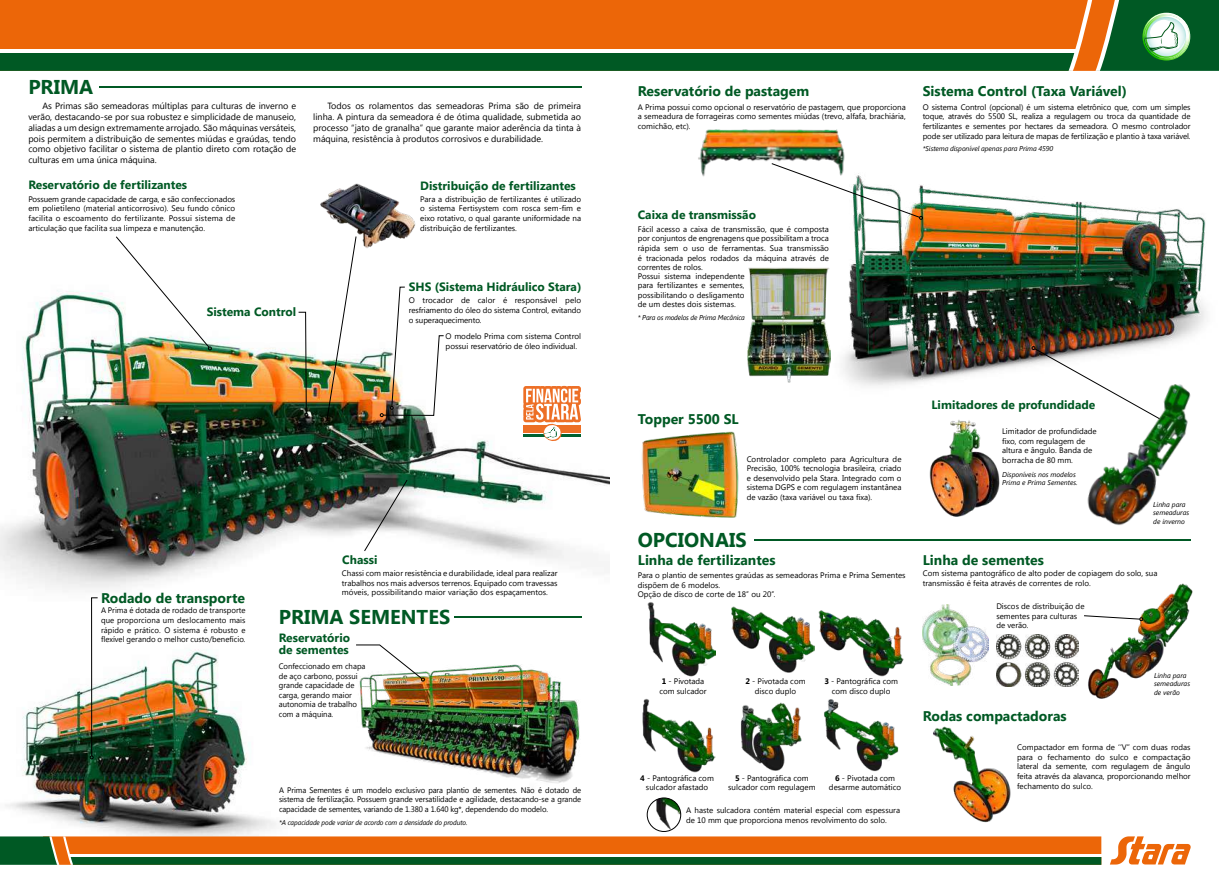
<style>
.page{position:relative;width:1219px;height:879px;background:#fff}
.page>*{position:absolute;margin:0;border:0;box-sizing:border-box;transform-origin:0 0}
.t1{font:700 20px "Segoe UI";color:#005924}
.t2{font:700 14px "Segoe UI";color:#005924}
.t3{font:700 12px/12px "Segoe UI";color:#005924}
.t4{font:9px/10.8px "Segoe UI";color:#000;text-align:justify}
.t5{font:8px/9.6px "Segoe UI";color:#000;text-align:justify}
.t6{font:8px/9.6px "Segoe UI";color:#000;text-align:justify;scale:.96 1}
.t7{font:italic 7px/8.4px "Segoe UI";letter-spacing:-.01em;color:#000}
.t8{font:italic 7px "Segoe UI";letter-spacing:-.01em;color:#000;scale:.96 1}
.s1{font-weight:700}
</style>
<div class="page">
<img style="left:359px;top:664px;width:221px;height:119px">
<img style="left:5px;top:649px;width:271px;height:187px">
<img style="left:0;top:290px;width:609px;height:328px">
<img style="left:747px;top:188px;width:459px;height:198px">
<img style="left:1087px;top:381px;width:116px;height:144px">
<svg style="left:0;top:0;width:1219px;height:71px;background:#a76d22"></svg>
<svg style="left:1110px;top:836px;width:81px;height:28px"></svg>
<svg style="left:0;top:836px;width:1101px;height:29px;background:#a7742d"></svg>
<hr style="left:99px;top:86px;width:483px;height:2px;background:#005924">
<hr style="left:454px;top:616px;width:127px;height:2px;background:#005924">
<hr style="left:754px;top:539px;width:437px;height:2px;background:#005924">
<img style="left:748px;top:268px;width:82px;height:114px">
<img style="left:320px;top:183px;width:96px;height:65px">
<img style="left:698px;top:129px;width:147px;height:48px">
<img style="left:997px;top:634px;width:81px;height:53px">
<img style="left:923px;top:604px;width:65px;height:81px">
<svg style="left:115px;top:236px;width:97px;height:114px"></svg>
<svg style="left:771px;top:163px;width:152px;height:57px"></svg>
<svg style="left:1031px;top:346px;width:129px;height:74px"></svg>
<img style="left:326px;top:236px;width:31px;height:184px">
<svg style="left:298px;top:311px;width:10px;height:106px"></svg>
<svg style="left:364px;top:479px;width:44px;height:73px"></svg>
<svg style="left:380px;top:286px;width:64px;height:131px"></svg>
<img style="left:819px;top:610px;width:85px;height:66px">
<img style="left:642px;top:698px;width:73px;height:74px">
<img style="left:824px;top:699px;width:75px;height:73px">
<img style="left:647px;top:602px;width:68px;height:75px">
<img style="left:731px;top:606px;width:84px;height:66px">
<img style="left:929px;top:420px;width:71px;height:97px">
<img style="left:933px;top:726px;width:78px;height:97px">
<img style="left:1088px;top:583px;width:105px;height:116px">
<svg style="left:1084px;top:615px;width:60px;height:7px"></svg>
<img style="left:654px;top:799px;width:27px;height:32px">
<div style="left:647px;top:797px;width:34px;height:34px;border:1px solid #000;border-radius:50%"></div>
<img style="left:740px;top:702px;width:62px;height:69px">
<svg style="left:523px;top:386px;width:58px;height:56px"></svg>
<img style="left:641px;top:431px;width:98px;height:87px">
<svg style="left:90px;top:597px;width:8px;height:162px"></svg>
<svg style="left:356px;top:644px;width:69px;height:37px"></svg>
<h1 class="t1" style="left:28px;top:73px;width:66px">PRIMA</h1>
<p class="t4" style="left:28px;top:100px;width:269px;text-indent:14px">As Primas são semeadoras múltiplas para culturas de inverno e verão, destacando-se por sua robustez e simplicidade de manuseio, aliadas a um design extremamente arrojado. São máquinas versáteis, pois permitem a distribuição de sementes miúdas e graúdas, tendo como objetivo facilitar o sistema de plantio direto com rotação de culturas em uma única máquina.</p>
<p class="t5" style="left:28px;top:194px;width:208px">Possuem grande capacidade de carga, e são confeccionados em polietileno (material anticorrosivo). Seu fundo cônico facilita o escoamento do fertilizante. Possui sistema de articulação que facilita sua limpeza e manutenção.</p>
<h3 class="t3" style="left:28px;top:178px;width:160px">Reservatório de fertilizantes</h3>
<p class="t4" style="left:313px;top:100px;width:269px;text-indent:14px">Todos os rolamentos das semeadoras Prima são de primeira linha. A pintura da semeadora é de ótima qualidade, submetida ao processo “jato de granalha” que garante maior aderência da tinta à máquina, resistência à produtos corrosivos e durabilidade.</p>
<h3 class="t3" style="left:420px;top:179px;width:157px">Distribuição de fertilizantes</h3>
<p class="t5" style="left:420px;top:194px;width:162px">Para a distribuição de fertilizantes é utilizado o sistema Fertisystem com rosca sem-fim e eixo rotativo, o qual garante uniformidade na distribuição de fertilizantes.</p>
<h3 class="t3" style="left:207px;top:305px;width:91px">Sistema Control</h3>
<h3 class="t3" style="left:409px;top:280px;width:174px">SHS (Sistema Hidráulico Stara)</h3>
<p class="t5" style="left:409px;top:295px;width:174px">O trocador de calor é responsável pelo resfriamento do óleo do sistema Control, evitando o superaquecimento.</p>
<p class="t5" style="left:446px;top:331px;width:137px">O modelo Prima com sistema Control possui reservatório de óleo individual.</p>
<h3 class="t3" style="left:342px;top:553px;width:37px">Chassi</h3>
<h2 class="t2" style="left:101px;top:587px;width:146px">Rodado de transporte</h2>
<p class="t5" style="left:101px;top:605px;width:146px">A Prima é dotada de rodado de transporte que proporciona um deslocamento mais rápido e prático. O sistema é robusto e flexível gerando o melhor custo/benefício.</p>
<p class="t5" style="left:342px;top:568px;width:217px">Chassi com maior resistência e durabilidade, ideal para realizar trabalhos nos mais adversos terrenos. Equipado com travessas móveis, possibilitando maior variação dos espaçamentos.</p>
<h1 class="t1" style="left:279px;top:602px;width:173px">PRIMA SEMENTES</h1>
<h3 class="t3" style="left:279px;top:630px;width:73px">Reservatório de sementes</h3>
<p class="t5" style="left:279px;top:661px;width:88px;text-align:left">Confeccionado em chapa de aço carbono, possui grande capacidade de carga, gerando maior autonomia de trabalho com a máquina.</p>
<p class="t6" style="left:279px;top:785px;width:316px">A Prima Sementes é um modelo exclusivo para plantio de sementes. Não é dotado de sistema de fertilização. Possuem grande versatilidade e agilidade, destacando-se a grande capacidade de sementes, variando de 1.380 a 1.640 kg*, dependendo do modelo.</p>
<p class="t8" style="left:279px;top:817px;width:198px">*A capacidade pode variar de acordo com a densidade do produto.</p>
<h2 class="t2" style="left:638px;top:81px;width:173px">Reservatório de pastagem</h2>
<h2 class="t2" style="left:923px;top:81px;width:206px">Sistema Control (Taxa Variável)</h2>
<p class="t5" style="left:638px;top:102px;width:269px">A Prima possui como opcional o reservatório de pastagem, que proporciona a semeadura de forrageiras como sementes miúdas (trevo, alfafa, brachiária, comichão, etc).</p>
<p class="t5" style="left:923px;top:102px;width:269px">O sistema Control (opcional) é um sistema eletrônico que, com um simples toque, através do 5500 SL, realiza a regulagem ou troca da quantidade de fertilizantes e sementes por hectares da semeadora. O mesmo controlador pode ser utilizado para leitura de mapas de fertilização e plantio à taxa variável.</p>
<p class="t7" style="left:923px;top:144px;width:132px">*Sistema disponível apenas para Prima 4590</p>
<h3 class="t3" style="left:638px;top:208px;width:120px">Caixa de transmissão</h3>
<p class="t5" style="left:638px;top:224px;width:193px">Fácil acesso a caixa de transmissão, que é composta por conjuntos de engrenagens que possibilitam a troca rápida sem o uso de ferramentas. Sua transmissão é tracionada pelos rodados da máquina através de correntes de rolos.</p>
<p class="t5" style="left:638px;top:271px;width:108px">Possui sistema independente para fertilizantes e sementes, possibilitando o desligamento de um destes dois sistemas.</p>
<p class="t7" style="left:638px;top:313px;width:109px">* Para os modelos de Prima Mecânica</p>
<h2 class="t2" style="left:638px;top:409px;width:102px">Topper 5500 SL</h2>
<p class="t5" style="left:747px;top:453px;width:156px">Controlador completo para Agricultura de Precisão, 100% tecnologia brasileira, criado e desenvolvido pela Stara. Integrado com o sistema DGPS e com regulagem instantânea de vazão (taxa variável ou taxa fixa).</p>
<h1 class="t1" style="left:638px;top:525px;width:110px">OPCIONAIS</h1>
<h3 class="t3" style="left:931px;top:398px;width:165px">Limitadores de profundidade</h3>
<p class="t5" style="left:1002px;top:426px;width:96px;text-align:left">Limitador de profundidade fixo, com regulagem de altura e ângulo. Banda de borracha de 80 mm.</p>
<p class="t7" style="left:1002px;top:470px;width:77px">Disponíveis nos modelos<br>Prima e Prima Sementes.</p>
<h2 class="t2" style="left:638px;top:550px;width:139px">Linha de fertilizantes</h2>
<h2 class="t2" style="left:923px;top:550px;width:123px">Linha de sementes</h2>
<p class="t7" style="left:1153px;top:500px;width:38px">Linha para semeaduras de inverno</p>
<p class="t5" style="left:638px;top:570px;width:269px;text-align:left">Para o plantio de sementes graúdas as semeadoras Prima e Prima Sementes dispõem de 6 modelos.<br>Opção de disco de corte de 18’’ ou 20’’.</p>
<p class="t5" style="left:923px;top:568px;width:236px">Com sistema pantográfico de alto poder de copiagem do solo, sua transmissão é feita através de correntes de rolo.</p>
<p class="t5" style="left:996px;top:601px;width:90px;text-align:left">Discos de distribuição de sementes para culturas de verão.</p>
<p class="t5" style="left:659px;top:676px;width:49px"><span class="s1">1</span> - Pivotada com sulcador</p>
<p class="t5" style="left:745px;top:676px;width:62px;text-align:center"><span class="s1">2</span> - Pivotada com disco duplo</p>
<p class="t5" style="left:824px;top:676px;width:75px;text-align:center"><span class="s1">3</span> - Pantográfica com com disco duplo</p>
<p class="t5" style="left:640px;top:772px;width:75px;text-align:center"><span class="s1">4</span> - Pantográfica com sulcador afastado</p>
<p class="t5" style="left:728px;top:772px;width:89px;text-align:center"><span class="s1">5</span> - Pantográfica com sulcador com regulagem</p>
<p class="t5" style="left:829px;top:772px;width:74px;text-align:center"><span class="s1">6</span> - Pivotada com desarme automático</p>
<p class="t5" style="left:686px;top:805px;width:215px">A haste sulcadora contém material especial com espessura de 10 mm que proporciona menos revolvimento do solo.</p>
<h2 class="t2" style="left:923px;top:706px;width:145px">Rodas compactadoras</h2>
<p class="t7" style="left:1154px;top:671px;width:38px">Linha para semeaduras de verão</p>
<p class="t5" style="left:1017px;top:742px;width:175px">Compactador em forma de ‘’V’’ com duas rodas para o fechamento do sulco e compactação lateral da semente, com regulagem de ângulo feita através da alavanca, proporcionando melhor fechamento do sulco.</p>
</div>
